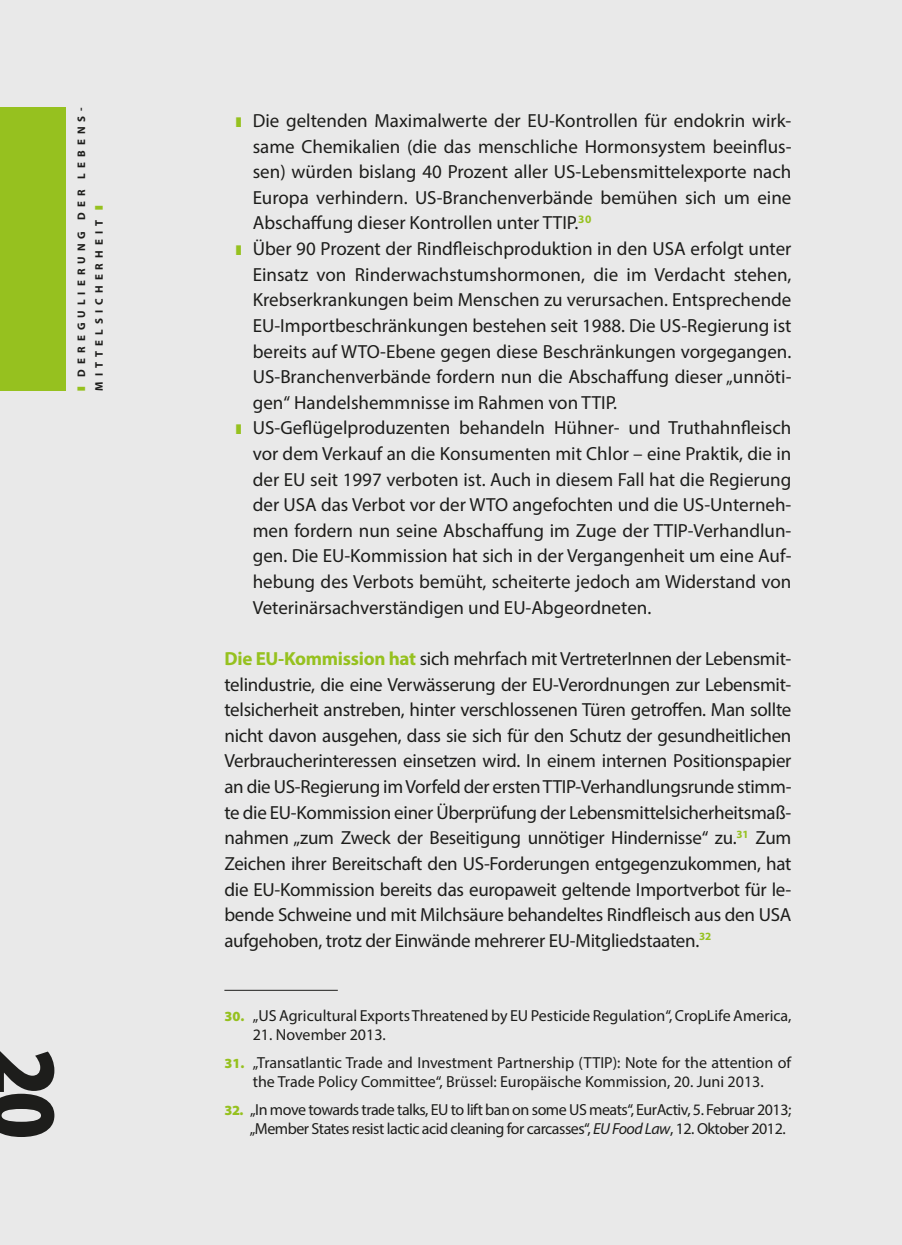
<style>
.page{position:relative;width:902px;height:1245px;background:#fff}
.page>*{position:absolute;margin:0;border:0;box-sizing:border-box;transform-origin:0 0}
.t1{font:900 98.4px "Myriad Pro";color:#1d1d1b;scale:.86 1}
.t2{font:19px/25.6px "Myriad Pro";color:#1d1d1b;text-align:justify}
.t3{font:16px/19.2px "Myriad Pro";color:#1d1d1b;text-align:center}
.t4{font:16px/19.2px "Myriad Pro";letter-spacing:-.03em;color:#1d1d1b}
.t5{font:700 11px/17.6px "Myriad Pro";color:#1d1d1b}
.s1{color:#96c11f}
.s2{font-weight:700;color:#96c11f}
.s3{font-weight:900;font-size:14px;color:#96c11f}
.s4{font-style:italic}
</style>
<div class="page">
<div style="left:0;top:0;width:902px;height:1244px;background:#e9e9e9"></div>
<div style="left:0;top:107px;width:66px;height:283px;background:#96c11f"></div>
<hr style="left:224px;top:989px;width:114px;height:1px;background:#1d1d1b">
<p class="t5" style="left:72px;top:390px;width:285px;rotate:-90deg"><span class="s1">❚</span> Deregulierung der Lebens&shy;mittelsicherheit <span class="s1">❚</span></p>
<h1 class="t1" style="left:88px;top:1047px;width:108px;rotate:90deg">20</h1>
<p class="t2" style="left:236px;top:107px;width:557px"><span class="s1">❚</span> Die geltenden Maximalwerte der EU-Kontrollen für endokrin wirk-</p>
<p class="t2" style="left:253px;top:133px;width:540px">same Chemikalien (die das menschliche Hormonsystem beeinflus-</p>
<p class="t2" style="left:253px;top:159px;width:540px">sen) würden bislang 40 Prozent aller US-Lebensmittelexporte nach</p>
<p class="t2" style="left:253px;top:184px;width:540px">Europa verhindern. US-Branchenverbände bemühen sich um eine</p>
<p class="t2" style="left:253px;top:210px;width:340px">Abschaffung dieser Kontrollen unter TTIP.<sup>30</sup></p>
<p class="t2" style="left:236px;top:235px;width:557px"><span class="s1">❚</span> Über 90 Prozent der Rindfleischproduktion in den USA erfolgt unter</p>
<p class="t2" style="left:253px;top:261px;width:540px">Einsatz von Rinderwachstumshormonen, die im Verdacht stehen,</p>
<p class="t2" style="left:253px;top:287px;width:540px">Krebserkrankungen beim Menschen zu verursachen. Entsprechende</p>
<p class="t2" style="left:253px;top:312px;width:540px">EU-Importbeschränkungen bestehen seit 1988. Die US-Regierung ist</p>
<p class="t2" style="left:253px;top:338px;width:540px">bereits auf WTO-Ebene gegen diese Beschränkungen vorgegangen.</p>
<p class="t2" style="left:253px;top:363px;width:540px">US-Branchenverbände fordern nun die Abschaffung dieser „unnöti-</p>
<p class="t2" style="left:253px;top:389px;width:366px">gen“ Handelshemmnisse im Rahmen von TTIP.</p>
<p class="t2" style="left:236px;top:415px;width:557px"><span class="s1">❚</span> US-Geflügelproduzenten behandeln Hühner- und Truthahnfleisch</p>
<p class="t2" style="left:253px;top:440px;width:540px">vor dem Verkauf an die Konsumenten mit Chlor – eine Praktik, die in</p>
<p class="t2" style="left:253px;top:466px;width:540px">der EU seit 1997 verboten ist. Auch in diesem Fall hat die Regierung</p>
<p class="t2" style="left:253px;top:491px;width:540px">der USA das Verbot vor der WTO angefochten und die US-Unterneh-</p>
<p class="t2" style="left:253px;top:517px;width:540px">men fordern nun seine Abschaffung im Zuge der TTIP-Verhandlun-</p>
<p class="t2" style="left:253px;top:543px;width:540px">gen. Die EU-Kommission hat sich in der Vergangenheit um eine Auf-</p>
<p class="t2" style="left:253px;top:568px;width:540px">hebung des Verbots bemüht, scheiterte jedoch am Widerstand von</p>
<p class="t2" style="left:253px;top:594px;width:400px">Veterinärsachverständigen und EU-Abgeordneten.</p>
<p class="t2" style="left:224px;top:645px;width:568px"><span class="s2">Die EU-Kommission hat</span> sich mehrfach mit VertreterInnen der Lebensmit&shy;telindustrie, die eine Verwässerung der EU-Verordnungen zur Lebensmit&shy;telsicherheit anstreben, hinter verschlossenen Türen getroffen. Man sollte nicht davon ausgehen, dass sie sich für den Schutz der gesundheitlichen Verbraucherinteressen einsetzen wird. In einem internen Positionspapier an die US-Regierung im Vorfeld der ersten TTIP-Verhandlungsrunde stimm&shy;te die EU-Kommission einer Überprüfung der Lebensmittelsicherheitsmaß&shy;nahmen „zum Zweck der Beseitigung unnötiger Hindernisse“ zu.<sup>31</sup> Zum Zeichen ihrer Bereitschaft den US-Forderungen entgegenzukommen, hat die EU-Kommission bereits das europaweit geltende Importverbot für le&shy;bende Schweine und mit Milchsäure behandeltes Rindfleisch aus den USA aufgehoben, trotz der Einwände mehrerer EU-Mitgliedstaaten.<sup>32</sup></p>
<p class="t3" style="left:224px;top:1005px;width:569px"><span class="s3">30.</span> „US Agricultural Exports Threatened by EU Pesticide Regulation“, CropLife America,</p>
<p class="t3" style="left:253px;top:1024px;width:135px">21. November 2013.</p>
<p class="t3" style="left:224px;top:1052px;width:568px"><span class="s3">31.</span> „Transatlantic Trade and Investment Partnership (TTIP): Note for the attention of the Trade Policy Committee“, Brüssel: Europäische Kommission, 20. Juni 2013.</p>
<p class="t4" style="left:250px;top:1099px;width:543px;text-indent:-25px"><span class="s3">32.</span> „In move towards trade talks, EU to lift ban on some US meats“, EurActiv, 5. Februar 2013; „Member States resist lactic acid cleaning for carcasses“, <span class="s4">EU Food Law</span>, 12. Oktober 2012.</p>
</div>
